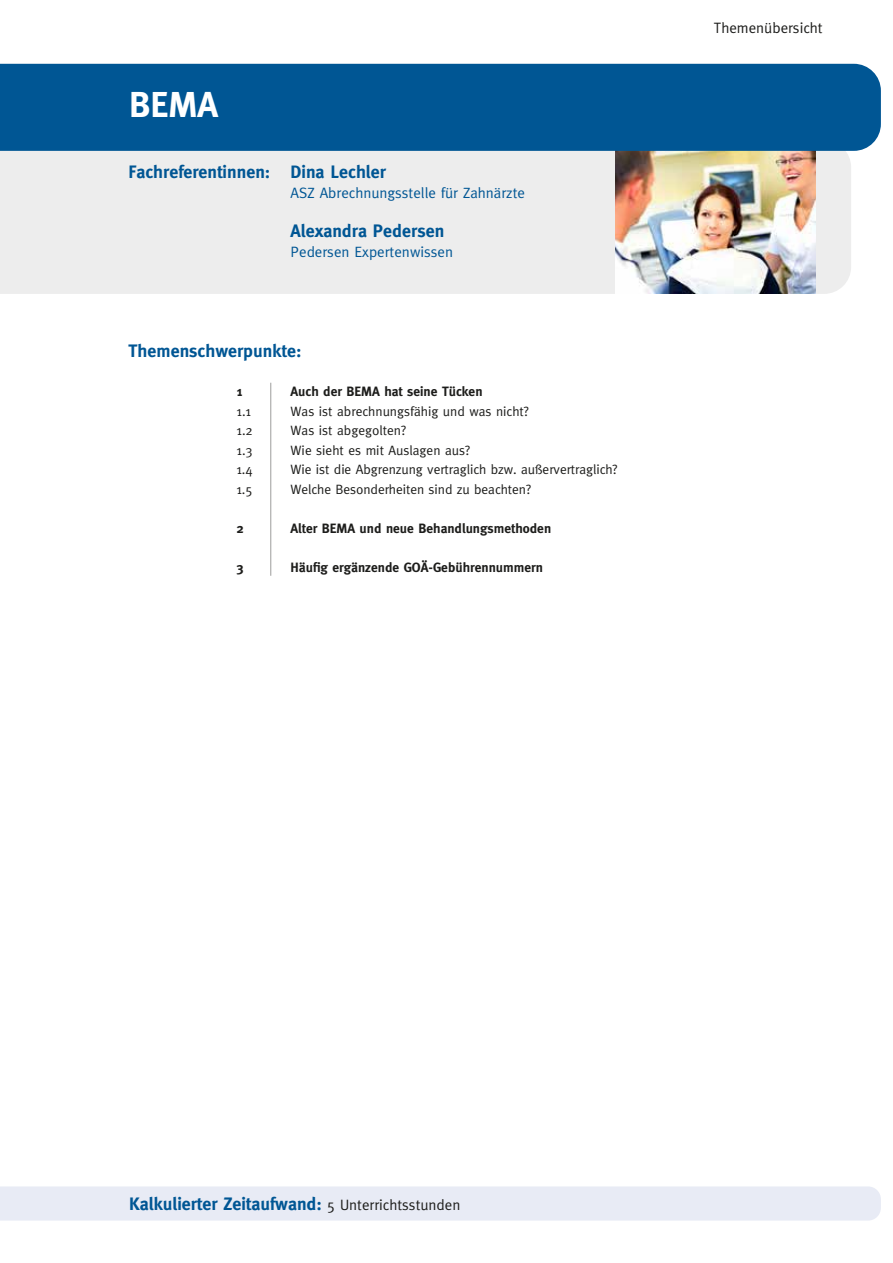
<style>
.page{position:relative;width:893px;height:1263px;background:#fff}
.page>*{position:absolute;margin:0;border:0;box-sizing:border-box;transform-origin:0 0}
.t1{font:700 36px "Meta";color:#fff}
.t2{font:700 18px "Meta";color:#005694}
.t3{font:15px "Meta";color:#005694}
.t4{font:15px "Meta";color:#1d1d1b}
.t5{font:13.5px "Meta";letter-spacing:-.005em;color:#1d1d1b}
.t6{font:700 13.5px "Meta";color:#1d1d1b}
.s1{font-weight:400;font-size:15px;color:#1d1d1b}
</style>
<div class="page">
<div style="left:0;top:151px;width:851px;height:143px;background:#ededed"></div>
<img style="left:615px;top:151px;width:200px;height:143px">
<div style="left:0;top:64px;width:881px;height:87px;background:#005694"></div>
<div style="left:0;top:1186px;width:881px;height:34px;background:#e8ebf5"></div>
<hr style="left:270px;top:383px;width:1px;height:193px;background:#9d9d9c">
<h1 class="t1" style="left:129px;top:84px;width:90px">BEMA</h1>
<h2 class="t2" style="left:129px;top:162px;width:259px">Fachreferentinnen: Dina Lechler</h2>
<p class="t3" style="left:291px;top:184px;width:236px">ASZ Abrechnungsstelle für Zahnärzte</p>
<h2 class="t2" style="left:291px;top:220px;width:155px">Alexandra Pedersen</h2>
<p class="t3" style="left:291px;top:243px;width:164px">Pedersen Expertenwissen</p>
<h2 class="t2" style="left:129px;top:340px;width:174px">Themenschwerpunkte:</h2>
<p class="t6" style="left:237px;top:384px;width:8px">1</p>
<p class="t6" style="left:291px;top:384px;width:193px">Auch der BEMA hat seine Tücken</p>
<p class="t5" style="left:237px;top:403px;width:16px">1.1</p>
<p class="t5" style="left:291px;top:403px;width:240px">Was ist abrechnungsfähig und was nicht?</p>
<p class="t5" style="left:237px;top:423px;width:18px">1.2</p>
<p class="t5" style="left:291px;top:423px;width:117px">Was ist abgegolten?</p>
<p class="t5" style="left:237px;top:442px;width:18px">1.3</p>
<p class="t5" style="left:291px;top:442px;width:181px">Wie sieht es mit Auslagen aus?</p>
<p class="t5" style="left:237px;top:462px;width:18px">1.4</p>
<p class="t5" style="left:291px;top:462px;width:328px">Wie ist die Abgrenzung vertraglich bzw. außervertraglich?</p>
<p class="t5" style="left:237px;top:481px;width:18px">1.5</p>
<p class="t5" style="left:291px;top:481px;width:242px">Welche Besonderheiten sind zu beachten?</p>
<p class="t6" style="left:237px;top:520px;width:9px">2</p>
<p class="t6" style="left:291px;top:520px;width:262px">Alter BEMA und neue Behandlungsmethoden</p>
<p class="t6" style="left:237px;top:559px;width:9px">3</p>
<p class="t6" style="left:291px;top:559px;width:254px">Häufig ergänzende GOÄ-Gebührennummern</p>
<p class="t4" style="left:714px;top:19px;width:110px">Themenübersicht</p>
<h2 class="t2" style="left:129px;top:1193px;width:333px">Kalkulierter Zeitaufwand: <span class="s1">5 Unterrichtsstunden</span></h2>
</div>
